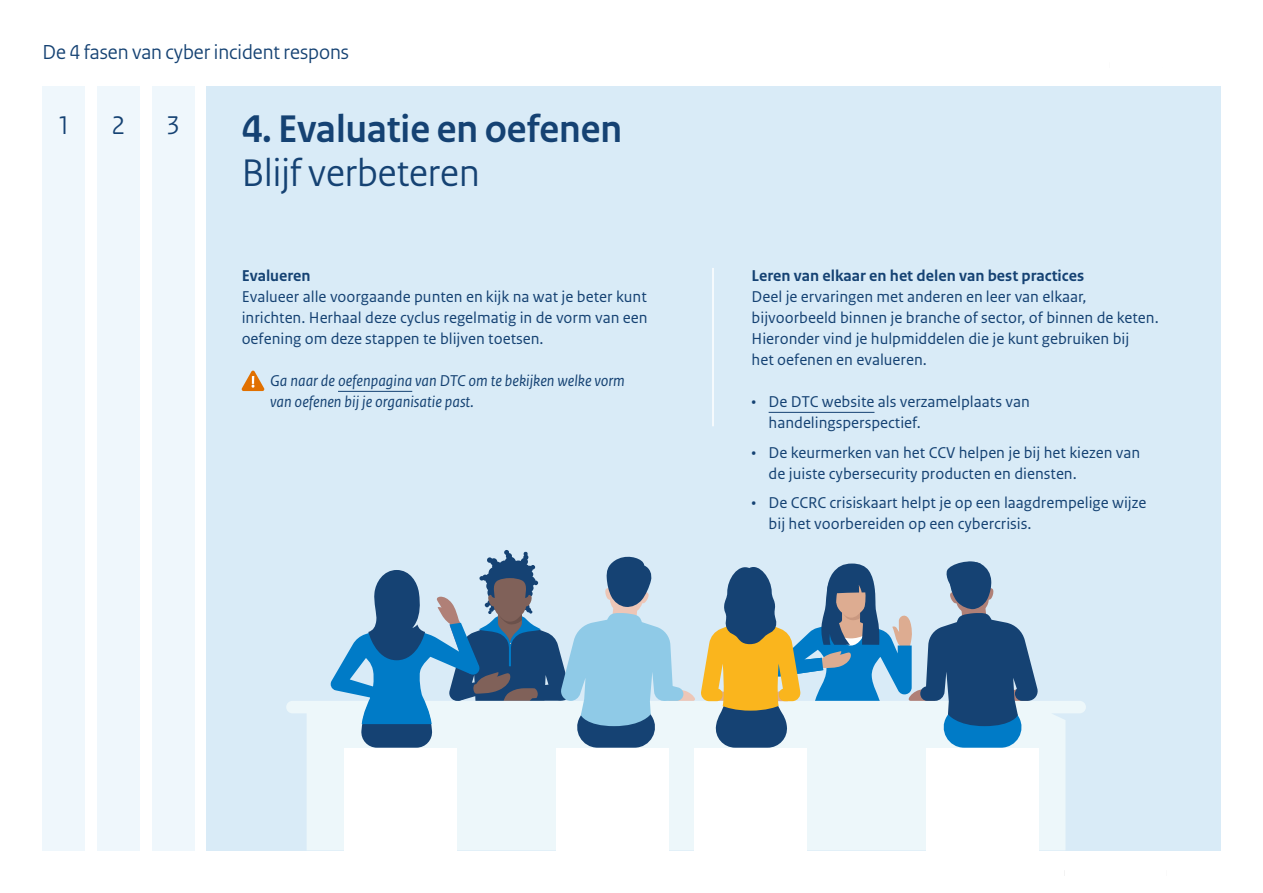
<style>
.page{position:relative;width:1263px;height:893px;background:#fff}
.page>*{position:absolute;margin:0;border:0;box-sizing:border-box;transform-origin:0 0}
.t1{font:700 40.5px/44.5px "Rijksoverheid Sans Heading";color:#154273}
.t2{font:27px "Rijksoverheid Sans Heading";color:#154273}
.t3{font:21.3px "Rijksoverheid Sans Heading";color:#154273}
.Body{font:16.5px/21px "Rijksoverheid Sans Text";color:#154273}
.Body-2{font:italic 16.5px/21px "Rijksoverheid Sans Text";color:#154273}
.H2_3{font:700 16.5px "Rijksoverheid Sans Text";color:#154273}
.s1{font-weight:400}
</style>
<div class="page">
<div style="left:43px;top:86px;width:42px;height:764px;background:#eff7fc"></div>
<div style="left:97px;top:86px;width:43px;height:764px;background:#eff7fc"></div>
<div style="left:152px;top:86px;width:42px;height:764px;background:#eff7fc"></div>
<div style="left:206px;top:86px;width:1014px;height:764px;background:#d9ebf7"></div>
<hr style="left:712px;top:268px;width:2px;height:158px;background:#fff">
<svg style="left:286px;top:701px;width:800px;height:149px;fill:#edf7fa"></svg>
<div style="left:344px;top:748px;width:113px;height:102px;background:#fff"></div>
<div style="left:556px;top:748px;width:113px;height:102px;background:#fff"></div>
<div style="left:694px;top:748px;width:113px;height:102px;background:#fff"></div>
<div style="left:926px;top:748px;width:113px;height:102px;background:#fff"></div>
<svg style="left:329px;top:550px;width:710px;height:198px"></svg>
<hr style="left:338px;top:391px;width:74px;height:1px;background:#154273">
<svg style="left:241px;top:370px;width:24px;height:21px"></svg>
<hr style="left:769px;top:412px;width:105px;height:1px;background:#154273">
<p class="t3" style="left:43px;top:39px;width:308px">De 4 fasen van cyber incident respons</p>
<h2 class="t2" style="left:57px;top:109px;width:15px">1</h2>
<h2 class="t2" style="left:112px;top:109px;width:15px">2</h2>
<h2 class="t2" style="left:166px;top:109px;width:15px">3</h2>
<h1 class="t1" style="left:242px;top:107px;width:382px">4. Evaluatie en oefenen<br><span class="s1">Blijf verbeteren</span></h1>
<h2 class="H2_3" style="left:242px;top:267px;width:71px">Evalueren</h2>
<p class="Body" style="left:242px;top:287px;width:407px;text-align:justify">Evalueer alle voorgaande punten en kijk na wat je beter kunt inrichten. Herhaal deze cyclus regelmatig in de vorm van een oefening om deze stappen te blijven toetsen.</p>
<p class="Body-2" style="left:270px;top:371px;width:356px">Ga naar de oefenpagina van DTC om te bekijken welke vorm van oefenen bij je organisatie past.</p>
<h2 class="H2_3" style="left:752px;top:267px;width:334px">Leren van elkaar en het delen van best practices</h2>
<p class="Body" style="left:752px;top:287px;width:409px">Deel je ervaringen met anderen en leer van elkaar, bijvoorbeeld binnen je branche of sector, of binnen de keten.</p>
<p class="Body" style="left:752px;top:329px;width:379px">Hieronder vind je hulpmiddelen die je kunt gebruiken bij het oefenen en evalueren.</p>
<p class="Body" style="left:769px;top:392px;width:263px;text-indent:-17px">• De DTC website als verzamelplaats van handelingsperspectief.</p>
<p class="Body" style="left:769px;top:442px;width:373px;text-indent:-17px">• De keurmerken van het CCV helpen je bij het kiezen van de juiste cybersecurity producten en diensten.</p>
<p class="Body" style="left:769px;top:493px;width:379px;text-indent:-17px">• De CCRC crisiskaart helpt je op een laagdrempelige wijze bij het voorbereiden op een cybercrisis.</p>
</div>
